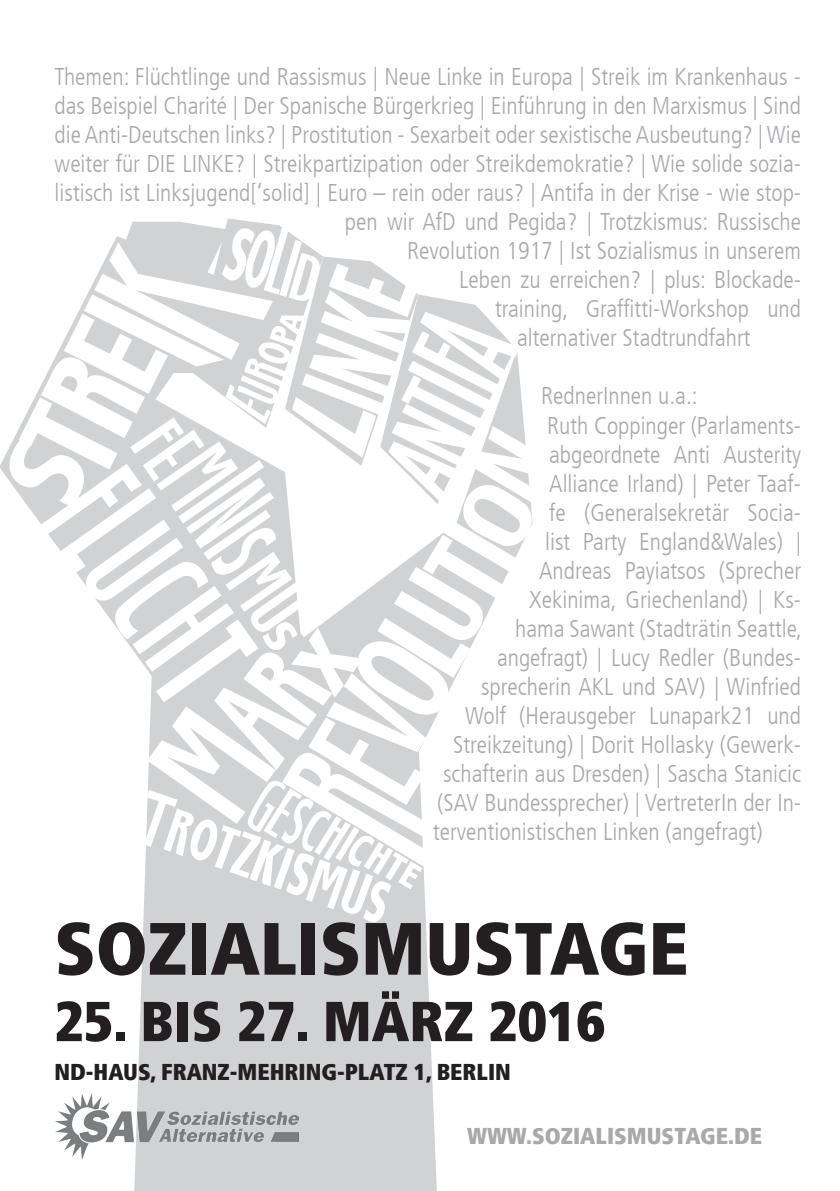
<style>
.page{position:relative;width:840px;height:1191px;background:#fff}
.page>*{position:absolute;margin:0;border:0;box-sizing:border-box;transform-origin:0 0}
.t1{font:900 condensed 74px "Frutiger LT";color:#231f20}
.t2{font:900 condensed 56.2px "Frutiger LT";color:#231f20}
.t3{font:300 condensed 24.2px "Frutiger LT";color:#a8a9ad}
.t4{font:900 condensed 22.8px "Frutiger LT";color:#231f20}
.t5{font:900 condensed 22.8px "Frutiger LT";color:#a8a9ad}
</style>
<div class="page">
<div style="left:134px;top:922px;width:303px;height:269px;background:#d1d2d4"></div>
<svg style="left:8px;top:218px;width:525px;height:704px"></svg>
<img style="left:55px;top:1092px;width:243px;height:68px">
<p class="t3" style="left:55px;top:63px;width:747px">Themen: Flüchtlinge und Rassismus | Neue Linke in Europa | Streik im Krankenhaus -</p>
<p class="t3" style="left:55px;top:92px;width:747px">das Beispiel Charité | Der Spanische Bürgerkrieg | Einführung in den Marxismus | Sind</p>
<p class="t3" style="left:55px;top:121px;width:747px">die Anti-Deutschen links? | Prostitution - Sexarbeit oder sexistische Ausbeutung? | Wie</p>
<p class="t3" style="left:55px;top:150px;width:747px">weiter für DIE LINKE? | Streikpartizipation oder Streikdemokratie? | Wie solide sozia-</p>
<p class="t3" style="left:55px;top:179px;width:747px">listisch ist Linksjugend[‘solid] | Euro – rein oder raus? | Antifa in der Krise - wie stop-</p>
<p class="t3" style="left:345px;top:208px;width:457px">pen wir AfD und Pegida? | Trotzkismus: Russische</p>
<p class="t3" style="left:407px;top:237px;width:395px">Revolution 1917 | Ist Sozialismus in unserem</p>
<p class="t3" style="left:459px;top:266px;width:343px">Leben zu erreichen? | plus: Blockade-</p>
<p class="t3" style="left:495px;top:295px;width:307px">training, Graffitti-Workshop und</p>
<p class="t3" style="left:517px;top:324px;width:235px">alternativer Stadtrundfahrt</p>
<p class="t3" style="left:541px;top:382px;width:158px">RednerInnen u.a.:</p>
<p class="t3" style="left:547px;top:411px;width:255px">Ruth Coppinger (Parlaments-</p>
<p class="t3" style="left:549px;top:440px;width:253px">abgeordnete Anti Austerity</p>
<p class="t3" style="left:549px;top:469px;width:253px">Alliance Irland) | Peter Taaf-</p>
<p class="t3" style="left:549px;top:498px;width:253px">fe (Generalsekretär Socia-</p>
<p class="t3" style="left:545px;top:527px;width:257px">list Party England&amp;Wales) |</p>
<p class="t3" style="left:539px;top:556px;width:263px">Andreas Payiatsos (Sprecher</p>
<p class="t3" style="left:529px;top:585px;width:273px">Xekinima, Griechenland) | Ks-</p>
<p class="t3" style="left:515px;top:615px;width:288px">hama Sawant (Stadträtin Seattle,</p>
<p class="t3" style="left:497px;top:644px;width:305px">angefragt) | Lucy Redler (Bundes-</p>
<p class="t3" style="left:481px;top:673px;width:321px">sprecherin AKL und SAV) | Winfried</p>
<p class="t3" style="left:465px;top:702px;width:337px">Wolf (Herausgeber Lunapark21 und</p>
<p class="t3" style="left:453px;top:731px;width:349px">Streikzeitung) | Dorit Hollasky (Gewerk-</p>
<p class="t3" style="left:443px;top:760px;width:359px">schafterin aus Dresden) | Sascha Stanicic</p>
<p class="t3" style="left:437px;top:789px;width:365px">(SAV Bundessprecher) | VertreterIn der In-</p>
<p class="t3" style="left:433px;top:818px;width:331px">terventionistischen Linken (angefragt)</p>
<h1 class="t1" style="left:55px;top:903px;width:634px">SOZIALISMUSTAGE</h1>
<h2 class="t2" style="left:55px;top:987px;width:552px">25. BIS 27. MÄRZ 2016</h2>
<p class="t4" style="left:55px;top:1058px;width:133px">ND-HAUS, FRANZ</p>
<p class="t4" style="left:230px;top:1058px;width:42px">-MEHRING</p>
<p class="t4" style="left:337px;top:1058px;width:34px">-PLATZ</p>
<p class="t4" style="left:413px;top:1058px;width:49px">1, BERLIN</p>
<p class="t5" style="left:467px;top:1121px;width:79px">WWW.SOZIALISMUSTAGE</p>
<p class="t5" style="left:727px;top:1121px;width:20px">.DE</p>
</div>
